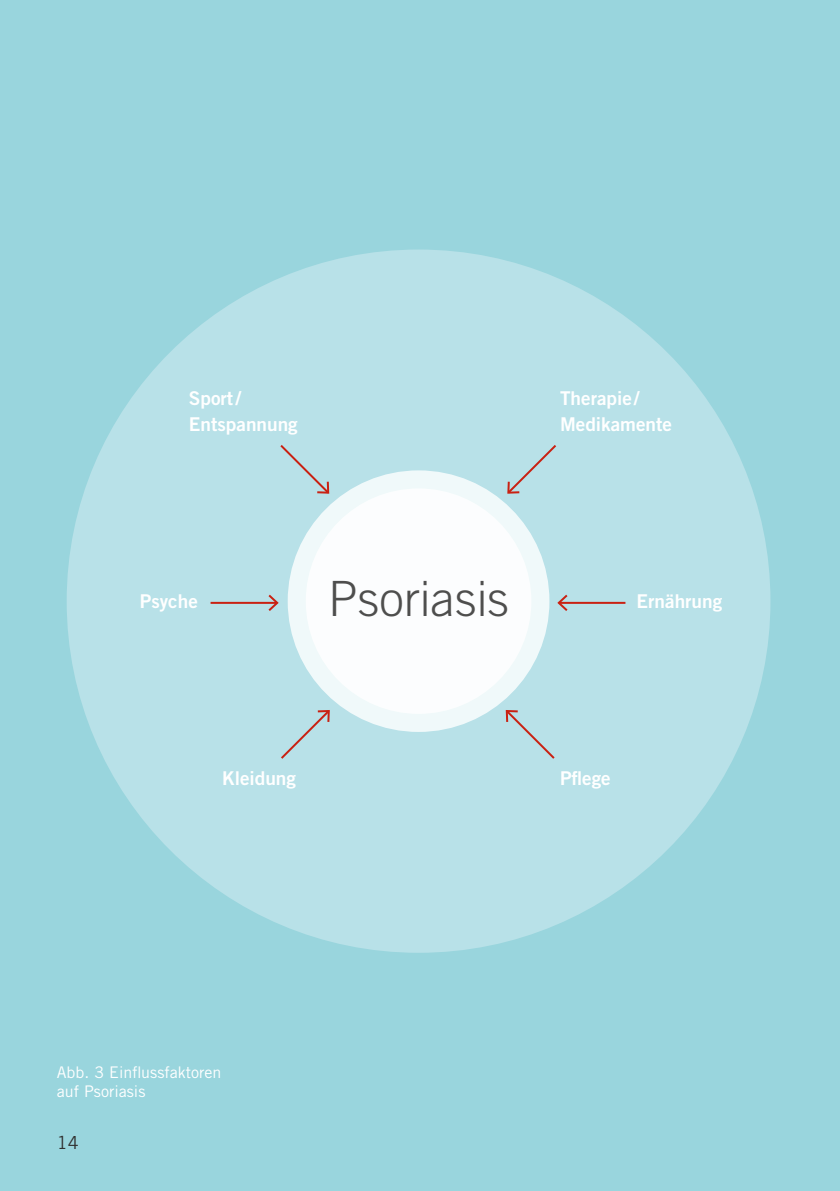
<style>
.page{position:relative;width:840px;height:1191px;background:#fff}
.page>*{position:absolute;margin:0;border:0;box-sizing:border-box;transform-origin:0 0}
.t1{font:300 48.6px "Trade Gothic LT Pro";color:#4e4e4d}
.t2{font:19px/26px "Trade Gothic LT Pro Bd 2";color:#fff}
.t3{font:18px "Trade Gothic LT Pro";color:#313130}
.t4{font:16px/19.2px "Trade Gothic LT Pro";color:#fff}
</style>
<div class="page">
<div style="left:0;top:0;width:839px;height:1191px;background:#99d5dd"></div>
<div style="left:67px;top:249px;width:703px;height:703px;background:#b8e1e8;border-radius:50%"></div>
<div style="left:287px;top:470px;width:262px;height:262px;background:#f0f9fa;border-radius:50%"></div>
<div style="left:305px;top:488px;width:226px;height:226px;background:#fff;border-radius:50%"></div>
<hr style="left:210px;top:602px;width:67px;height:2px;background:#c92112">
<svg style="left:266px;top:594px;width:13px;height:17px"></svg>
<svg style="left:281px;top:710px;width:49px;height:49px"></svg>
<svg style="left:505px;top:710px;width:50px;height:49px"></svg>
<svg style="left:280px;top:445px;width:50px;height:49px"></svg>
<svg style="left:507px;top:445px;width:49px;height:49px"></svg>
<hr style="left:558px;top:602px;width:67px;height:2px;background:#c92112">
<svg style="left:557px;top:594px;width:12px;height:17px"></svg>
<p class="t2" style="left:189px;top:384px;width:110px">Sport/<br>Entspannung</p>
<p class="t2" style="left:559px;top:384px;width:113px">Therapie/<br>Medikamente</p>
<p class="t2" style="left:140px;top:588px;width:60px">Psyche</p>
<h1 class="t1" style="left:328px;top:570px;width:182px">Psoriasis</h1>
<p class="t2" style="left:636px;top:588px;width:87px">Ernährung</p>
<p class="t2" style="left:222px;top:765px;width:75px">Kleidung</p>
<p class="t2" style="left:559px;top:765px;width:52px">Pflege</p>
<p class="t4" style="left:57px;top:1062px;width:166px">Abb. 3 Einflussfaktoren auf Psoriasis</p>
<p class="t3" style="left:57px;top:1132px;width:23px">14</p>
</div>
